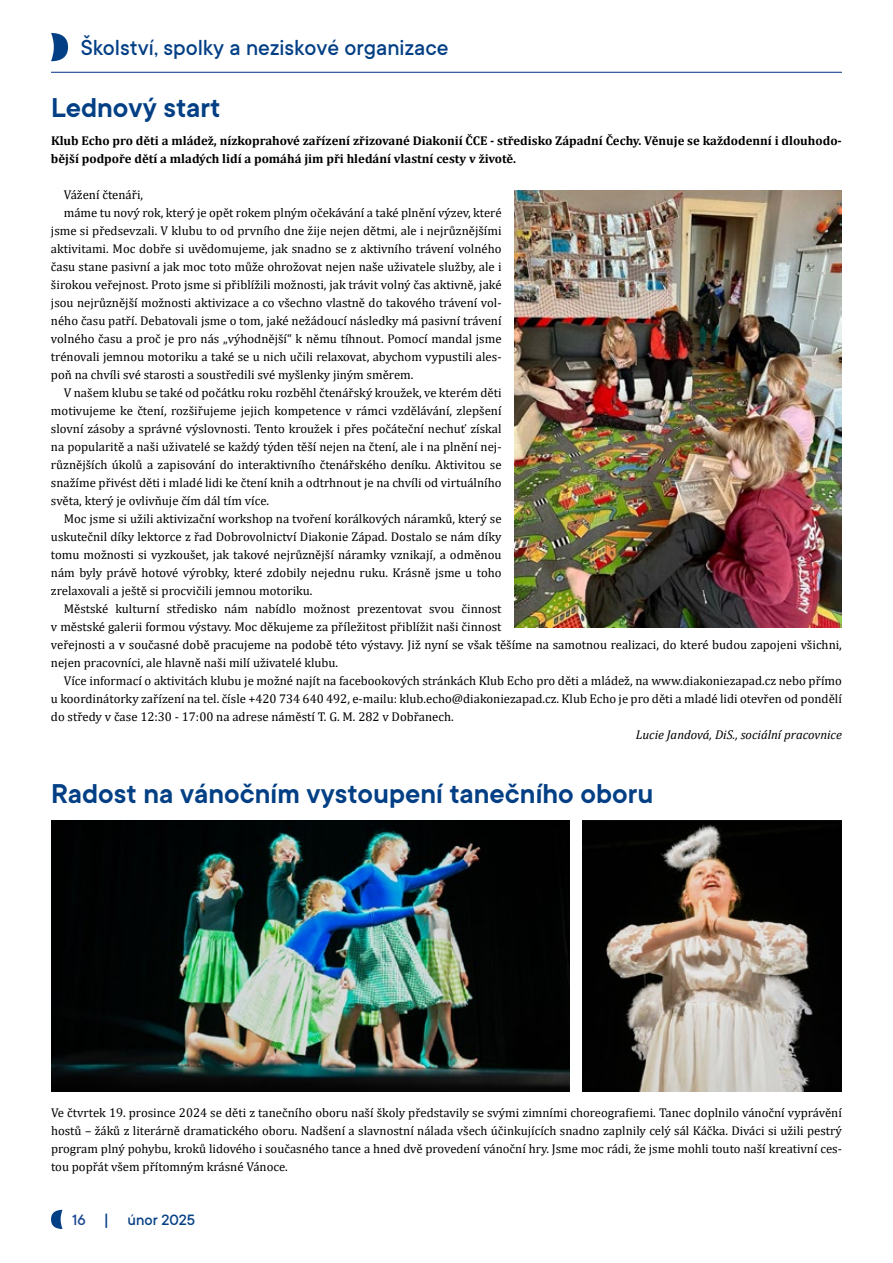
<style>
.page{position:relative;width:893px;height:1263px;background:#fff}
.page>*{position:absolute;margin:0;border:0;box-sizing:border-box;transform-origin:0 0}
.t1{font:600 30px "TT Commons";color:#033f85}
.t2{font:500 24px "TT Commons";color:#033f85}
.t3{font:500 16.5px "TT Commons";color:#033f85}
.t4{font:500 16.5px "TT Commons";color:#1b4693}
.t5{font:12.75px/18px "Cambria";color:#000;text-align:justify}
.t6{font:700 12.75px/18px "Cambria";color:#000}
.t7{font:italic 12.75px "Cambria";color:#000}
.s1{font-size:18px}
</style>
<div class="page">
<svg style="left:51px;top:33px;width:17px;height:28px"></svg>
<svg style="left:51px;top:1210px;width:12px;height:19px"></svg>
<hr style="left:51px;top:72px;width:791px;height:1px;background:#1b4693">
<img style="left:514px;top:191px;width:328px;height:436px">
<img style="left:583px;top:821px;width:259px;height:270px">
<img style="left:51px;top:821px;width:519px;height:270px">
<h2 class="t2" style="left:81px;top:32px;width:369px">Školství, spolky a neziskové organizace</h2>
<h1 class="t1" style="left:51px;top:89px;width:171px">Lednový start</h1>
<p class="t6" style="left:51px;top:132px;width:792px">Klub Echo pro děti a mládež, nízkoprahové zařízení zřizované Diakonií ČCE - středisko Západní Čechy. Věnuje se každodenní i dlouhodo&shy;bější podpoře dětí a mladých lidí a pomáhá jim při hledání vlastní cesty v životě.</p>
<p class="t5" style="left:64px;top:186px;width:81px">Vážení čtenáři,</p>
<p class="t5" style="left:64px;top:204px;width:439px">máme tu nový rok, který je opět rokem plným očekávání a také plnění výzev, které</p>
<p class="t5" style="left:51px;top:222px;width:452px">jsme si předsevzali. V klubu to od prvního dne žije nejen dětmi, ale i nejrůznějšími</p>
<p class="t5" style="left:51px;top:240px;width:452px">aktivitami. Moc dobře si uvědomujeme, jak snadno se z aktivního trávení volného</p>
<p class="t5" style="left:51px;top:258px;width:452px">času stane pasivní a jak moc toto může ohrožovat nejen naše uživatele služby, ale i</p>
<p class="t5" style="left:51px;top:276px;width:452px">širokou veřejnost. Proto jsme si přiblížili možnosti, jak trávit volný čas aktivně, jaké</p>
<p class="t5" style="left:51px;top:294px;width:452px">jsou nejrůznější možnosti aktivizace a co všechno vlastně do takového trávení vol-</p>
<p class="t5" style="left:51px;top:312px;width:452px">ného času patří. Debatovali jsme o tom, jaké nežádoucí následky má pasivní trávení</p>
<p class="t5" style="left:51px;top:330px;width:452px">volného času a proč je pro nás „výhodnější“ k němu tíhnout. Pomocí mandal jsme</p>
<p class="t5" style="left:51px;top:348px;width:452px">trénovali jemnou motoriku a také se u nich učili relaxovat, abychom vypustili ales-</p>
<p class="t5" style="left:51px;top:366px;width:364px">poň na chvíli své starosti a soustředili své myšlenky jiným směrem.</p>
<p class="t5" style="left:64px;top:384px;width:439px">V našem klubu se také od počátku roku rozběhl čtenářský kroužek, ve kterém děti</p>
<p class="t5" style="left:51px;top:402px;width:452px">motivujeme ke čtení, rozšiřujeme jejich kompetence v rámci vzdělávání, zlepšení</p>
<p class="t5" style="left:51px;top:420px;width:452px">slovní zásoby a správné výslovnosti. Tento kroužek i přes počáteční nechuť získal</p>
<p class="t5" style="left:51px;top:438px;width:452px">na popularitě a naši uživatelé se každý týden těší nejen na čtení, ale i na plnění nej-</p>
<p class="t5" style="left:51px;top:456px;width:452px">různějších úkolů a zapisování do interaktivního čtenářského deníku. Aktivitou se</p>
<p class="t5" style="left:51px;top:474px;width:452px">snažíme přivést děti i mladé lidi ke čtení knih a odtrhnout je na chvíli od virtuálního</p>
<p class="t5" style="left:51px;top:492px;width:220px">světa, který je ovlivňuje čím dál tím více.</p>
<p class="t5" style="left:64px;top:510px;width:439px">Moc jsme si užili aktivizační workshop na tvoření korálkových náramků, který se</p>
<p class="t5" style="left:51px;top:528px;width:452px">uskutečnil díky lektorce z řad Dobrovolnictví Diakonie Západ. Dostalo se nám díky</p>
<p class="t5" style="left:51px;top:546px;width:452px">tomu možnosti si vyzkoušet, jak takové nejrůznější náramky vznikají, a odměnou</p>
<p class="t5" style="left:51px;top:564px;width:452px">nám byly právě hotové výrobky, které zdobily nejednu ruku. Krásně jsme u toho</p>
<p class="t5" style="left:51px;top:582px;width:263px">zrelaxovali a ještě si procvičili jemnou motoriku.</p>
<p class="t5" style="left:64px;top:600px;width:439px">Městské kulturní středisko nám nabídlo možnost prezentovat svou činnost</p>
<p class="t5" style="left:51px;top:618px;width:452px">v městské galerii formou výstavy. Moc děkujeme za příležitost přiblížit naši činnost</p>
<p class="t5" style="left:51px;top:636px;width:792px">veřejnosti a v současné době pracujeme na podobě této výstavy. Již nyní se však těšíme na samotnou realizaci, do které budou zapojeni všichni,</p>
<p class="t5" style="left:51px;top:654px;width:289px">nejen pracovníci, ale hlavně naši milí uživatelé klubu.</p>
<p class="t5" style="left:64px;top:672px;width:780px">Více informací o aktivitách klubu je možné najít na facebookových stránkách Klub Echo pro děti a mládež, na www.diakoniezapad.cz nebo přímo</p>
<p class="t5" style="left:51px;top:690px;width:792px">u koordinátorky zařízení na tel. čísle +420 734 640 492, e-mailu: klub.echo@diakoniezapad.cz. Klub Echo je pro děti a mladé lidi otevřen od pondělí</p>
<p class="t5" style="left:51px;top:708px;width:404px">do středy v čase 12:30 - 17:00 na adrese náměstí T. G. M. 282 v Dobřanech.</p>
<p class="t7" style="left:636px;top:726px;width:208px">Lucie Jandová, DiS., sociální pracovnice</p>
<h1 class="t1" style="left:51px;top:774px;width:604px">Radost na vánočním vystoupení tanečního oboru</h1>
<p class="t5" style="left:51px;top:1104px;width:792px">Ve čtvrtek 19. prosince 2024 se děti z tanečního oboru naší školy představily se svými zimními choreografiemi. Tanec doplnilo vánoční vyprávění hostů – žáků z literárně dramatického oboru. Nadšení a slavnostní nálada všech účinkujících snadno zaplnily celý sál Káčka. Diváci si užili pestrý program plný pohybu, kroků lidového i současného tance a hned dvě provedení vánoční hry. Jsme moc rádi, že jsme mohli touto naší kreativní ces&shy;tou popřát všem přítomným krásné Vánoce.</p>
<p class="t4" style="left:72px;top:1210px;width:15px">16</p>
<p class="t3" style="left:103px;top:1210px;width:93px"><span class="s1">|</span> únor 2025</p>
</div>
